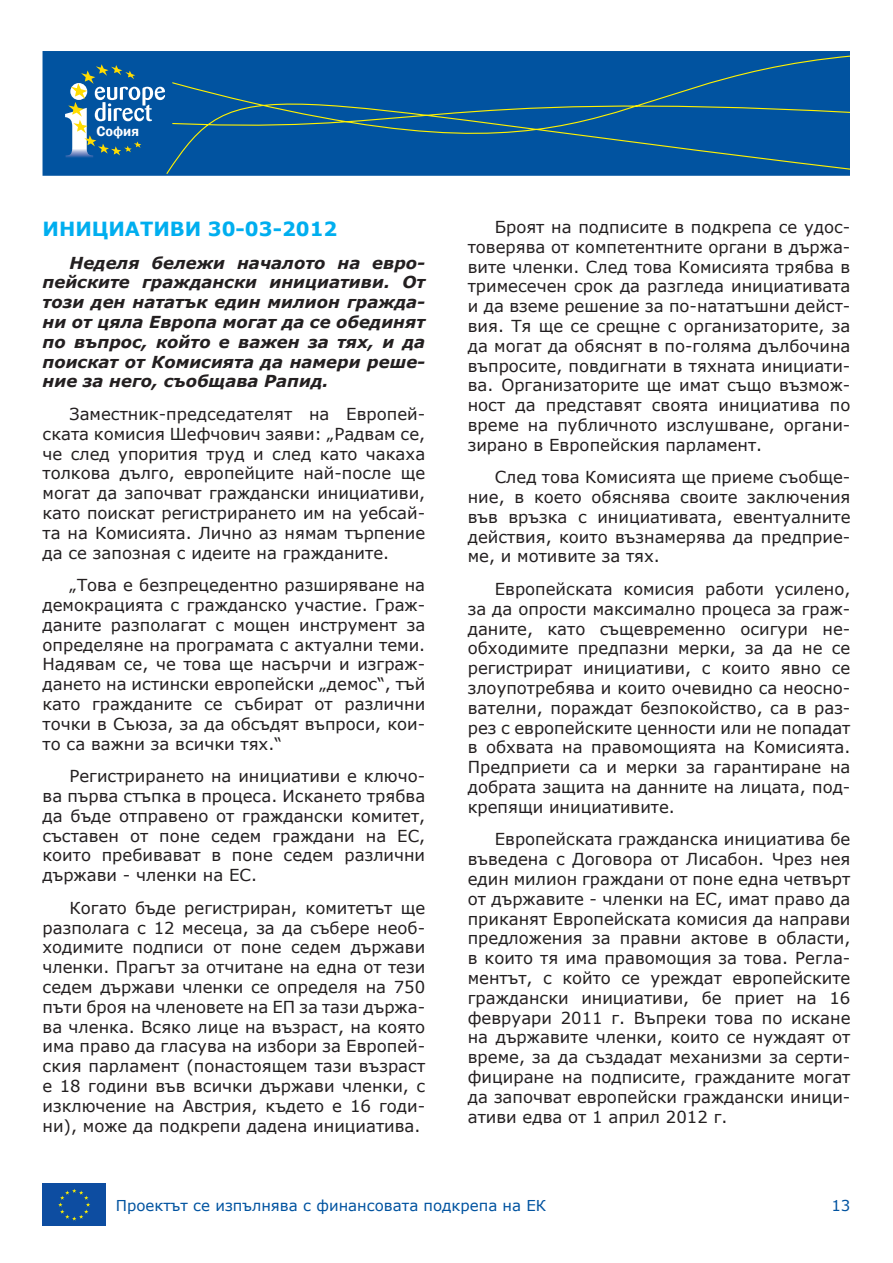
<style>
.page{position:relative;width:893px;height:1263px;background:#fff}
.page>*{position:absolute;margin:0;border:0;box-sizing:border-box;transform-origin:0 0}
.t1{font:700 19.5px "Verdana";color:#00aeef}
.t2{font:16.5px/19.8px "Verdana";color:#231f20;text-align:justify}
.t3{font:italic 700 16.5px/19.8px "Verdana";color:#231f20;text-align:justify}
.t4{font:15px "Verdana";color:#0153a0}
.t5{font:600 14.25px "Franklin Gothic";color:#fff}
</style>
<div class="page">
<div style="left:43px;top:51px;width:807px;height:125px;background:#0153a0"></div>
<svg style="left:128px;top:55px;width:722px;height:121px"></svg>
<div style="left:57px;top:57px;width:115px;height:110px;background:#0153a0;border-radius:10px"></div>
<svg style="left:65px;top:64px;width:100px;height:94px"></svg>
<div style="left:43px;top:1183px;width:63px;height:43px;background:#0d4da1"></div>
<svg style="left:58px;top:1189px;width:32px;height:31px"></svg>
<p class="t5" style="left:96px;top:123px;width:44px">София</p>
<p class="t1" style="left:43px;top:215px;width:296px">ИНИЦИАТИВИ 30-03-2012</p>
<p class="t3" style="left:43px;top:252px;width:384px;text-indent:27px">Неделя бележи началото на евро&shy;пейските граждански инициативи. От този ден нататък един милион гражда&shy;ни от цяла Европа могат да се обединят по въпрос, който е важен за тях, и да поискат от Комисията да намери реше&shy;ние за него, съобщава Рапид.</p>
<p class="t2" style="left:43px;top:404px;width:384px;text-indent:27px">Заместник-председателят на Европей&shy;ската комисия Шефчович заяви: „Радвам се, че след упорития труд и след като чакаха толкова дълго, европейците най-после ще могат да започват граждански инициативи, като поискат регистрирането им на уебсай&shy;та на Комисията. Лично аз нямам търпение да се запозная с идеите на гражданите.</p>
<p class="t2" style="left:43px;top:575px;width:384px;text-indent:27px">„Това е безпрецедентно разширяване на демокрацията с гражданско участие. Граж&shy;даните разполагат с мощен инструмент за определяне на програмата с актуални теми.<br>Надявам се, че това ще насърчи и изграж&shy;дането на истински европейски „демос“, тъй като гражданите се събират от различни точки в Съюза, за да обсъдят въпроси, кои&shy;то са важни за всички тях.“</p>
<p class="t2" style="left:43px;top:766px;width:384px;text-indent:27px">Регистрирането на инициативи е ключо&shy;ва първа стъпка в процеса. Искането трябва да бъде отправено от граждански комитет, съставен от поне седем граждани на ЕС, които пребивават в поне седем различни държави - членки на ЕС.</p>
<p class="t2" style="left:43px;top:898px;width:384px;text-indent:27px">Когато бъде регистриран, комитетът ще разполага с 12 месеца, за да събере необ&shy;ходимите подписи от поне седем държави членки. Прагът за отчитане на една от тези седем държави членки се определя на 750 пъти броя на членовете на ЕП за тази държа&shy;ва членка. Всяко лице на възраст, на която има право да гласува на избори за Европей&shy;ския парламент (понастоящем тази възраст е 18 години във всички държави членки, с изключение на Австрия, където е 16 годи&shy;ни), може да подкрепи дадена инициатива.</p>
<p class="t2" style="left:468px;top:217px;width:384px;text-indent:27px">Броят на подписите в подкрепа се удос&shy;товерява от компетентните органи в държа&shy;вите членки. След това Комисията трябва в тримесечен срок да разгледа инициативата и да вземе решение за по-нататъшни дейст&shy;вия. Тя ще се срещне с организаторите, за да могат да обяснят в по-голяма дълбочина въпросите, повдигнати в тяхната инициати&shy;ва. Организаторите ще имат също възмож&shy;ност да представят своята инициатива по време на публичното изслушване, органи&shy;зирано в Европейския парламент.</p>
<p class="t2" style="left:468px;top:467px;width:384px;text-indent:27px">След това Комисията ще приеме съобще&shy;ние, в което обяснява своите заключения във връзка с инициативата, евентуалните действия, които възнамерява да предприе&shy;ме, и мотивите за тях.</p>
<p class="t2" style="left:468px;top:579px;width:384px;text-indent:27px">Европейската комисия работи усилено, за да опрости максимално процеса за граж&shy;даните, като същевременно осигури не&shy;обходимите предпазни мерки, за да не се регистрират инициативи, с които явно се злоупотребява и които очевидно са неосно&shy;вателни, пораждат безпокойство, са в раз&shy;рез с европейските ценности или не попадат в обхвата на правомощията на Комисията.<br>Предприети са и мерки за гарантиране на добрата защита на данните на лицата, под&shy;крепящи инициативите.</p>
<p class="t2" style="left:468px;top:829px;width:384px;text-indent:27px">Европейската гражданска инициатива бе въведена с Договора от Лисабон. Чрез нея един милион граждани от поне една четвърт от държавите - членки на ЕС, имат право да приканят Европейската комисия да направи предложения за правни актове в области, в които тя има правомощия за това. Регла&shy;ментът, с който се уреждат европейските граждански инициативи, бе приет на 16 февруари 2011 г. Въпреки това по искане на държавите членки, които се нуждаят от време, за да създадат механизми за серти&shy;фициране на подписите, гражданите могат да започват европейски граждански иници&shy;ативи едва от 1 април 2012 г.</p>
<p class="t4" style="left:116px;top:1195px;width:432px">Проектът се изпълнява с финансовата подкрепа на ЕК</p>
<p class="t4" style="left:831px;top:1195px;width:21px">13</p>
</div>
